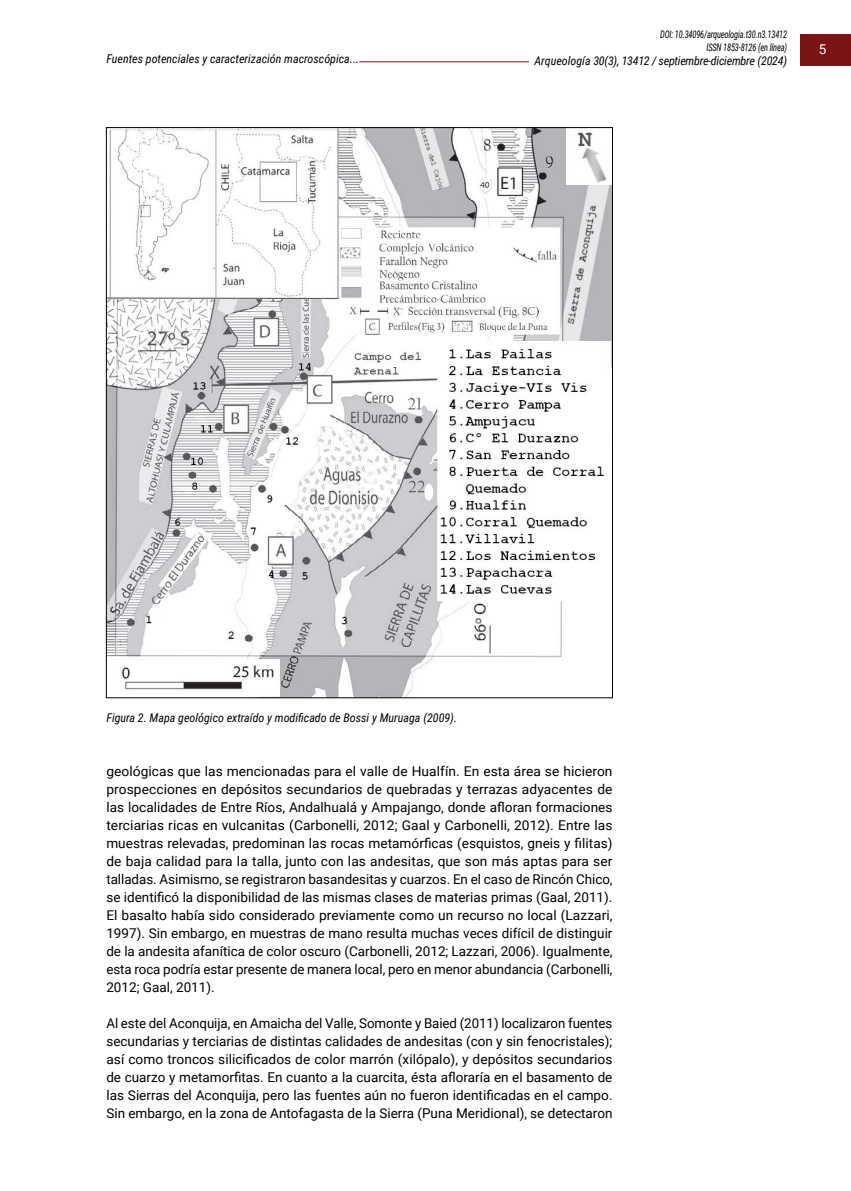
<style>
.page{position:relative;width:851px;height:1191px;background:#fff}
.page>*{position:absolute;margin:0;border:0;box-sizing:border-box;transform-origin:0 0}
.t1{font:13.5px/18px "Roboto";color:#000;text-align:justify}
.t2{font:13.5px "Roboto";color:#fff}
.t3{font:italic 12px "Roboto Condensed";color:#000}
.t4{font:italic 12px "Roboto Condensed";letter-spacing:-.02em;color:#000}
.t5{font:italic 10.5px/12.6px "Roboto Condensed";letter-spacing:-.02em;color:#000;text-align:right;scale:.8 1}
</style>
<div class="page">
<hr style="left:112px;top:61px;width:616px;height:1px;background:#7a1315">
<div style="left:529px;top:55px;width:258px;height:15px;background:#fff"></div>
<div style="left:799px;top:35px;width:51px;height:31px;background:#7a1315"></div>
<div style="left:106px;top:52px;width:253px;height:15px;background:#fff"></div>
<img style="left:108px;top:129px;width:502px;height:567px">
<p class="t3" style="left:106px;top:50px;width:254px">Fuentes potenciales y caracterización macroscópica...</p>
<p class="t5" style="left:660px;top:28px;width:160px">DOI: 10.34096/arqueologia.t30.n3.13412<br>ISSN 1853-8126 (en línea)</p>
<p class="t4" style="left:534px;top:52px;width:254px">Arqueología 30(3), 13412 / septiembre-diciembre (2024)</p>
<p class="t2" style="left:818px;top:39px;width:9px">5</p>
<p class="t3" style="left:106px;top:709px;width:352px">Figura 2. Mapa geológico extraído y modificado de Bossi y Muruaga (2009).</p>
<p class="t1" style="left:106px;top:761px;width:507px">geológicas que las mencionadas para el valle de Hualfín. En esta área se hicieron prospecciones en depósitos secundarios de quebradas y terrazas adyacentes de las localidades de Entre Ríos, Andalhualá y Ampajango, donde afloran formaciones terciarias ricas en vulcanitas (Carbonelli, 2012; Gaal y Carbonelli, 2012). Entre las muestras relevadas, predominan las rocas metamórficas (esquistos, gneis y filitas) de baja calidad para la talla, junto con las andesitas, que son más aptas para ser talladas. Asimismo, se registraron basandesitas y cuarzos. En el caso de Rincón Chico, se identificó la disponibilidad de las mismas clases de materias primas (Gaal, 2011).<br>El basalto había sido considerado previamente como un recurso no local (Lazzari, 1997). Sin embargo, en muestras de mano resulta muchas veces difícil de distinguir de la andesita afanítica de color oscuro (Carbonelli, 2012; Lazzari, 2006). Igualmente, esta roca podría estar presente de manera local, pero en menor abundancia (Carbonelli, 2012; Gaal, 2011).</p>
<p class="t1" style="left:106px;top:1013px;width:507px">Al este del Aconquija, en Amaicha del Valle, Somonte y Baied (2011) localizaron fuentes secundarias y terciarias de distintas calidades de andesitas (con y sin fenocristales); así como troncos silicificados de color marrón (xilópalo), y depósitos secundarios de cuarzo y metamorfitas. En cuanto a la cuarcita, ésta afloraría en el basamento de las Sierras del Aconquija, pero las fuentes aún no fueron identificadas en el campo.<br>Sin embargo, en la zona de Antofagasta de la Sierra (Puna Meridional), se detectaron</p>
</div>
